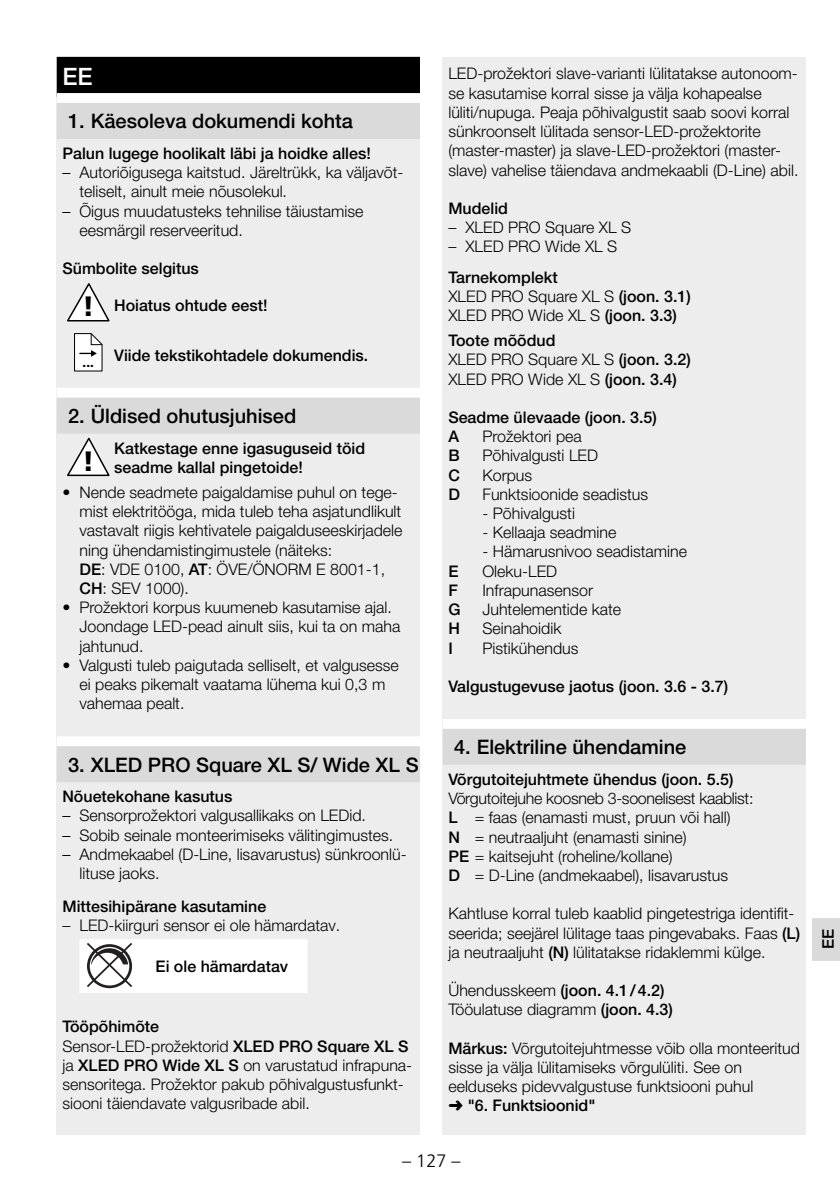
<style>
.page{position:relative;width:840px;height:1191px;background:#fff}
.page>*{position:absolute;margin:0;border:0;box-sizing:border-box;transform-origin:0 0}
.t1{font:900 28px "Frutiger LT Com";color:#000}
.t2{font:500 24px "Helvetica Neue LT Pro";color:#fff}
.t3{font:500 20px "Helvetica Neue LT Pro";color:#000}
.t4{font:300 18px "Frutiger LT Std";color:#000}
.t5{font:300 16px/19.2px "Helvetica Neue LT Pro";color:#000}
.t6{font:500 16px/19.2px "Helvetica Neue LT Pro";color:#000}
.t7{font:700 13.4px "Helvetica Neue LT Pro";color:#000}
.s1{font-family:"Frutiger LT Com";font-stretch:condensed}
.s2{font-family:"Frutiger LT Com";font-weight:900;font-size:28px}
.s3{font-weight:500}
.s4{font-family:"Helvetica Neue LTW1 G";font-stretch:condensed}
.s5{font-weight:300}
</style>
<div class="page">
<div style="left:57px;top:57px;width:363px;height:1077px;background:#ededed"></div>
<div style="left:57px;top:57px;width:363px;height:40px;background:#000"></div>
<div style="left:57px;top:93px;width:363px;height:24px;background:#fff"></div>
<div style="left:57px;top:103px;width:363px;height:36px;background:#dadada"></div>
<div style="left:57px;top:388px;width:363px;height:24px;background:#fff"></div>
<div style="left:57px;top:397px;width:363px;height:36px;background:#dadada"></div>
<div style="left:57px;top:736px;width:363px;height:24px;background:#fff"></div>
<div style="left:57px;top:746px;width:363px;height:36px;background:#dadada"></div>
<svg style="left:67px;top:283px;width:42px;height:38px"></svg>
<svg style="left:74px;top:333px;width:28px;height:38px"></svg>
<svg style="left:67px;top:438px;width:42px;height:38px"></svg>
<svg style="left:80px;top:939px;width:227px;height:54px;background:#f1f1f1"></svg>
<div style="left:442px;top:57px;width:363px;height:1077px;background:#ededed"></div>
<div style="left:442px;top:719px;width:363px;height:24px;background:#fff"></div>
<div style="left:442px;top:729px;width:363px;height:36px;background:#dadada"></div>
<div style="left:811px;top:916px;width:28px;height:46px;background:#dadada"></div>
<hr style="left:810px;top:915px;width:29px;height:3px;background:#fff">
<hr style="left:810px;top:961px;width:29px;height:3px;background:#fff">
<h2 class="t2" style="left:62px;top:62px;width:32px">EE</h2>
<p class="t3" style="left:68px;top:109px;width:286px">1. Käesoleva dokumendi kohta</p>
<p class="t6" style="left:62px;top:143px;width:310px">Palun lugege hoolikalt läbi ja hoidke alles!</p>
<p class="t5" style="left:79px;top:162px;width:325px;text-indent:-17px"><span class="s1">–</span> Autoriõigusega kaitstud. Järeltrükk, ka väljavõt&shy;teliselt, ainult meie nõusolekul.</p>
<p class="t5" style="left:79px;top:201px;width:285px;text-indent:-17px"><span class="s1">–</span> Õigus muudatusteks tehnilise täiustamise eesmärgil reserveeritud.</p>
<p class="t6" style="left:62px;top:259px;width:138px">Sümbolite selgitus</p>
<p class="t6" style="left:82px;top:295px;width:187px"><span class="s2">!</span> Hoiatus ohtude eest!</p>
<p class="t7" style="left:83px;top:353px;width:13px">...</p>
<p class="t6" style="left:114px;top:345px;width:255px">Viide tekstikohtadele dokumendis.</p>
<p class="t3" style="left:68px;top:404px;width:229px">2. Üldised ohutusjuhised</p>
<h1 class="t1" style="left:82px;top:444px;width:14px">!</h1>
<p class="t6" style="left:114px;top:438px;width:252px">Katkestage enne igasuguseid töid seadme kallal pingetoide!</p>
<p class="t5" style="left:79px;top:482px;width:324px;text-indent:-17px">• Nende seadmete paigaldamise puhul on tege&shy;mist elektritööga, mida tuleb teha asjatundlikult vastavalt riigis kehtivatele paigalduseeskirjadele ning ühendamistingimustele (näiteks:<br><span class="s3">DE</span>: VDE 0100, <span class="s3">AT</span>: ÖVE/ÖNORM E 8001-1, <span class="s3">CH</span>: SEV 1000).</p>
<p class="t5" style="left:79px;top:597px;width:322px;text-indent:-17px">• Prožektori korpus kuumeneb kasutamise ajal.<br>Joondage LED-pead ainult siis, kui ta on maha jahtunud.</p>
<p class="t5" style="left:79px;top:655px;width:321px;text-indent:-17px">• Valgusti tuleb paigutada selliselt, et valgusesse ei peaks pikemalt vaatama lühema kui 0,3 m vahemaa pealt.</p>
<p class="t3" style="left:68px;top:752px;width:352px">3. XLED PRO Square XL S/ Wide XL S</p>
<p class="t6" style="left:62px;top:787px;width:171px">Nõuetekohane kasutus</p>
<p class="t5" style="left:62px;top:806px;width:305px"><span class="s1">–</span> Sensorprožektori valgusallikaks on LEDid.</p>
<p class="t5" style="left:62px;top:825px;width:332px"><span class="s1">–</span> Sobib seinale monteerimiseks välitingimustes.</p>
<p class="t5" style="left:79px;top:844px;width:328px;text-indent:-17px"><span class="s1">–</span> Andmekaabel (D-Line, lisavarustus) sünkroonlü&shy;lituse jaoks.</p>
<p class="t6" style="left:62px;top:896px;width:205px">Mittesihipärane kasutamine</p>
<p class="t5" style="left:62px;top:915px;width:279px"><span class="s4">–</span> LED-kiirguri sensor ei ole hämardatav.</p>
<p class="t6" style="left:155px;top:956px;width:134px">Ei ole hämardatav</p>
<p class="t5" style="left:62px;top:1016px;width:351px"><span class="s3">Tööpõhimõte<br></span>Sensor-LED-prožektorid <span class="s3">XLED PRO Square XL S </span>ja <span class="s3">XLED PRO Wide XL S</span> on varustatud infrapuna&shy;sensoritega. Prožektor pakub põhivalgustusfunkt&shy;siooni täiendavate valgusribade abil.</p>
<p class="t5" style="left:448px;top:64px;width:351px">LED-prožektori slave-varianti lülitatakse autonoom&shy;se kasutamise korral sisse ja välja kohapealse lüliti/nupuga. Peaja põhivalgustit saab soovi korral sünkroonselt lülitada sensor-LED-prožektorite (master-master) ja slave-LED-prožektori (master&shy;slave) vahelise täiendava andmekaabli (D-Line) abil.</p>
<p class="t6" style="left:448px;top:198px;width:61px">Mudelid</p>
<p class="t5" style="left:448px;top:217px;width:184px"><span class="s4">–</span> XLED PRO Square XL S</p>
<p class="t5" style="left:448px;top:231px;width:170px;line-height:30.6px"><span class="s4">–</span> XLED PRO Wide XL S<br><span class="s3">Tarnekomplekt</span></p>
<p class="t5" style="left:448px;top:286px;width:244px">XLED PRO Square XL S <span class="s3">(joon. 3.1)<br></span>XLED PRO Wide XL S <span class="s3">(joon. 3.3)</span></p>
<p class="t6" style="left:448px;top:331px;width:244px">Toote mõõdud<br><span class="s5">XLED PRO Square XL S</span> (joon. 3.2)<br><span class="s5">XLED PRO Wide XL S</span> (joon. 3.4)</p>
<p class="t6" style="left:448px;top:407px;width:210px">Seadme ülevaade (joon. 3.5)<br>A</p>
<p class="t5" style="left:482px;top:426px;width:101px">Prožektori pea</p>
<p class="t6" style="left:448px;top:446px;width:13px">B</p>
<p class="t5" style="left:482px;top:446px;width:117px">Põhivalgusti LED</p>
<p class="t6" style="left:448px;top:465px;width:13px">C</p>
<p class="t5" style="left:482px;top:465px;width:51px">Korpus</p>
<p class="t6" style="left:448px;top:484px;width:13px">D</p>
<p class="t5" style="left:482px;top:484px;width:167px">Funktsioonide seadistus</p>
<p class="t5" style="left:482px;top:503px;width:94px">- Põhivalgusti</p>
<p class="t5" style="left:482px;top:522px;width:135px">- Kellaaja seadmine</p>
<p class="t5" style="left:482px;top:542px;width:206px">- Hämarusnivoo seadistamine</p>
<p class="t6" style="left:448px;top:561px;width:12px">E</p>
<p class="t5" style="left:482px;top:561px;width:76px">Oleku-LED</p>
<p class="t6" style="left:448px;top:580px;width:11px">F</p>
<p class="t5" style="left:482px;top:580px;width:112px">Infrapunasensor</p>
<p class="t6" style="left:448px;top:599px;width:14px">G</p>
<p class="t5" style="left:482px;top:599px;width:140px">Juhtelementide kate</p>
<p class="t6" style="left:448px;top:619px;width:13px">H</p>
<p class="t5" style="left:482px;top:618px;width:80px">Seinahoidik</p>
<p class="t6" style="left:448px;top:638px;width:6px">I</p>
<p class="t5" style="left:482px;top:638px;width:97px">Pistikühendus</p>
<p class="t6" style="left:448px;top:676px;width:281px">Valgustugevuse jaotus (joon. 3.6 - 3.7)</p>
<p class="t3" style="left:454px;top:735px;width:233px">4. Elektriline ühendamine</p>
<p class="t6" style="left:448px;top:769px;width:286px">Võrgutoitejuhtmete ühendus (joon. 5.5)</p>
<p class="t5" style="left:448px;top:788px;width:306px">Võrgutoitejuhe koosneb 3-soonelisest kaablist:<br><span class="s3">L</span> = faas (enamasti must, pruun või hall)<br><span class="s3">N</span> = neutraaljuht (enamasti sinine)<br><span class="s3">PE</span> = kaitsejuht (roheline/kollane)<br><span class="s3">D</span> = D-Line (andmekaabel), lisavarustus</p>
<p class="t5" style="left:448px;top:903px;width:353px">Kahtluse korral tuleb kaablid pingetestriga identifit&shy;seerida; seejärel lülitage taas pingevabaks. Faas <span class="s3">(L) </span>ja neutraaljuht <span class="s3">(N)</span> lülitatakse ridaklemmi külge.</p>
<p class="t5" style="left:448px;top:980px;width:226px">Ühendusskeem <span class="s3">(joon. 4.1/4.2)<br></span>Tööulatuse diagramm <span class="s3">(joon. 4.3)</span></p>
<p class="t5" style="left:448px;top:1038px;width:353px"><span class="s3">Märkus:</span> Võrgutoitejuhtmesse võib olla monteeritud sisse ja välja lülitamiseks võrgulüliti. See on eelduseks pidevvalgustuse funktsiooni puhul<br>➜ <span class="s3">"6. Funktsioonid"</span></p>
<p class="t4" style="left:402px;top:1150px;width:60px">– 127 –</p>
<p class="t6" style="left:817px;top:949px;width:22px;rotate:-90deg">EE</p>
</div>
